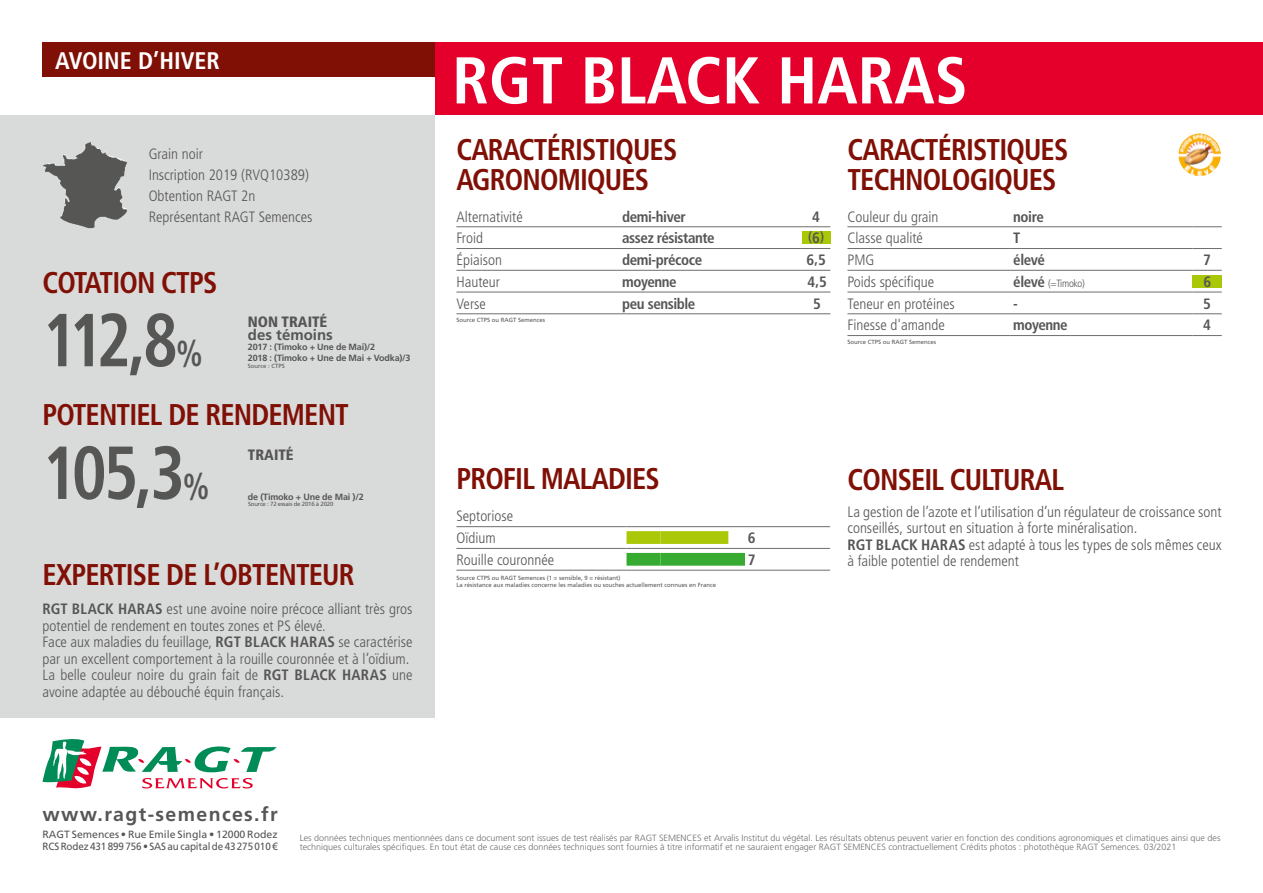
<style>
.page{position:relative;width:1263px;height:893px;background:#fff}
.page>*{position:absolute;margin:0;border:0;box-sizing:border-box;transform-origin:0 0}
.t1{font:700 condensed 75px "Frutiger LT Std";letter-spacing:-.095em;color:#565655;scale:.89 1}
.t2{font:700 condensed 66px "Frutiger LT Std";color:#fff}
.t3{font:700 condensed 30px/30px "Frutiger LT Std";letter-spacing:-.03em;color:#801005;scale:.95 1}
.t4{font:700 condensed 24px "Frutiger LT Std";color:#fff}
.t5{font:700 19.5px "Frutiger LT Std";letter-spacing:.07em;color:#565655}
.t6{font:300 condensed 15px/16.5px "Frutiger LT Std";color:#565655}
.t7{font:700 condensed 15px "Frutiger LT Std";letter-spacing:-.03em;color:#565655}
.t8{font:900 condensed 15px "Frutiger LT Std";color:#565655}
.t9{font:700 15px "Frutiger LT Std";color:#565655}
.t10{font:700 condensed 13.5px "Frutiger LT Std";color:#565655}
.t11{font:10.5px/12.6px "Frutiger LT Std";color:#565655}
.t12{font:300 condensed 10.5px "Frutiger LT Std";letter-spacing:-.03em;color:#565655}
.t13{font:300 9px/9px "Frutiger LT Std";color:#6e6e6e}
.t14{font:700 9px/10.5px "Frutiger LT Std";letter-spacing:-.02em;color:#565655}
.t15{font:6px/7.5px "Frutiger LT Std";color:#565655}
.t16{font:6px "Frutiger LT Std";letter-spacing:-.03em;color:#565655}
.s1{font-size:36px}
.s2{font-weight:700}
.s3{font-size:15px}
.s4{font-size:14.25px}
.s5{font-weight:700;font-size:15px}
</style>
<div class="page">
<svg style="left:43px;top:739px;width:233px;height:50px"></svg>
<div style="left:0;top:115px;width:435px;height:603px;background:#d9dada"></div>
<div style="left:43px;top:43px;width:392px;height:34px;background:#801005"></div>
<div style="left:435px;top:43px;width:828px;height:72px;background:#e4002b"></div>
<div style="left:802px;top:231px;width:28px;height:13px;background:#aac807"></div>
<hr style="left:456px;top:314px;width:162px;height:1px;background:#6e6e6e">
<hr style="left:618px;top:314px;width:184px;height:1px;background:#6e6e6e">
<svg style="left:802px;top:314px;width:28px;height:1px"></svg>
<hr style="left:456px;top:292px;width:162px;height:1px;background:#6e6e6e">
<hr style="left:618px;top:292px;width:184px;height:1px;background:#6e6e6e">
<svg style="left:802px;top:292px;width:28px;height:1px"></svg>
<hr style="left:456px;top:270px;width:162px;height:1px;background:#6e6e6e">
<hr style="left:618px;top:270px;width:184px;height:1px;background:#6e6e6e">
<svg style="left:802px;top:270px;width:28px;height:1px"></svg>
<hr style="left:456px;top:248px;width:162px;height:1px;background:#6e6e6e">
<hr style="left:618px;top:248px;width:184px;height:1px;background:#6e6e6e">
<svg style="left:802px;top:248px;width:28px;height:1px"></svg>
<hr style="left:456px;top:226px;width:162px;height:1px;background:#6e6e6e">
<hr style="left:618px;top:226px;width:184px;height:1px;background:#6e6e6e">
<svg style="left:802px;top:226px;width:28px;height:1px"></svg>
<hr style="left:456px;top:570px;width:170px;height:1px;background:#6e6e6e">
<hr style="left:626px;top:570px;width:204px;height:1px;background:#6e6e6e">
<hr style="left:456px;top:548px;width:170px;height:1px;background:#6e6e6e">
<hr style="left:626px;top:548px;width:204px;height:1px;background:#6e6e6e">
<hr style="left:456px;top:526px;width:170px;height:1px;background:#6e6e6e">
<hr style="left:626px;top:526px;width:204px;height:1px;background:#6e6e6e">
<svg style="left:626px;top:531px;width:103px;height:13px"></svg>
<svg style="left:626px;top:553px;width:119px;height:13px;background:#3dac38"></svg>
<img style="left:1178px;top:134px;width:43px;height:42px;border-radius:21px">
<div style="left:1193px;top:275px;width:29px;height:13px;background:#aac807"></div>
<hr style="left:847px;top:270px;width:162px;height:1px;background:#6e6e6e">
<hr style="left:1009px;top:270px;width:184px;height:1px;background:#6e6e6e">
<svg style="left:1193px;top:270px;width:29px;height:1px"></svg>
<hr style="left:847px;top:292px;width:162px;height:1px;background:#6e6e6e">
<hr style="left:1009px;top:292px;width:184px;height:1px;background:#6e6e6e">
<svg style="left:1193px;top:292px;width:29px;height:1px"></svg>
<hr style="left:847px;top:314px;width:162px;height:1px;background:#6e6e6e">
<hr style="left:1009px;top:314px;width:184px;height:1px;background:#6e6e6e">
<svg style="left:1193px;top:314px;width:29px;height:1px"></svg>
<hr style="left:847px;top:335px;width:162px;height:1px;background:#6e6e6e">
<hr style="left:1009px;top:335px;width:184px;height:1px;background:#6e6e6e">
<svg style="left:1193px;top:335px;width:29px;height:1px"></svg>
<hr style="left:847px;top:226px;width:162px;height:1px;background:#6e6e6e">
<hr style="left:1009px;top:226px;width:184px;height:1px;background:#6e6e6e">
<svg style="left:1193px;top:226px;width:29px;height:1px"></svg>
<hr style="left:847px;top:248px;width:162px;height:1px;background:#6e6e6e">
<hr style="left:1009px;top:248px;width:184px;height:1px;background:#6e6e6e">
<svg style="left:1193px;top:248px;width:29px;height:1px"></svg>
<img style="left:43px;top:142px;width:85px;height:86px">
<h3 class="t4" style="left:55px;top:46px;width:166px">AVOINE D’HIVER</h3>
<h2 class="t2" style="left:452px;top:41px;width:517px">RGT BLACK HARAS</h2>
<p class="t6" style="left:149px;top:143px;width:165px;line-height:21px">Grain noir<br>Inscription 2019 (RVQ10389)<br>Obtention RAGT 2n<br>Représentant RAGT Semences</p>
<h3 class="t3" style="left:43px;top:267px;width:185px">COTATION CTPS</h3>
<h1 class="t1" style="left:43px;top:296px;width:182px">112,8<span class="s1">%</span></h1>
<p class="t8" style="left:248px;top:313px;width:81px">NON TRAITÉ</p>
<p class="t9" style="left:248px;top:326px;width:87px">des témoins</p>
<p class="t14" style="left:248px;top:342px;width:164px">2017 : (Timoko + Une de Mai)/2<br>2018 : (Timoko + Une de Mai + Vodka)/3</p>
<p class="t15" style="left:248px;top:362px;width:39px">Source : CTPS</p>
<h3 class="t3" style="left:43px;top:400px;width:324px">POTENTIEL DE RENDEMENT</h3>
<h1 class="t1" style="left:43px;top:428px;width:189px">105,3<span class="s1">%</span></h1>
<p class="t8" style="left:248px;top:445px;width:47px">TRAITÉ</p>
<p class="t14" style="left:248px;top:491px;width:117px">de (Timoko + Une de Mai )/2</p>
<p class="t16" style="left:248px;top:501px;width:87px">Source : 72 essais de 2016 à 2020</p>
<h3 class="t3" style="left:43px;top:560px;width:330px">EXPERTISE DE L’OBTENTEUR</h3>
<p class="t6" style="left:43px;top:601px;width:371px"><span class="s2">RGT BLACK HARAS</span> est une avoine noire précoce alliant très gros potentiel de rendement en toutes zones et PS élevé.<br>Face aux maladies du feuillage, <span class="s2">RGT BLACK HARAS</span> se caractérise par un excellent comportement à la rouille couronnée et à l’oïdium.<br>La belle couleur noire du grain fait de <span class="s2">RGT BLACK HARAS</span> une avoine adaptée au débouché équin français.</p>
<h3 class="t3" style="left:456px;top:134px;width:234px">CARACTÉRISTIQUES<br>AGRONOMIQUES</h3>
<p class="t6" style="left:456px;top:208px;width:68px">Alternativité</p>
<p class="t7" style="left:622px;top:207px;width:65px">demi-hiver</p>
<p class="t7" style="left:812px;top:207px;width:9px">4</p>
<p class="t6" style="left:456px;top:230px;width:28px">Froid</p>
<p class="t7" style="left:622px;top:229px;width:94px">assez résistante</p>
<p class="t10" style="left:808px;top:229px;width:17px">(<span class="s3">6</span>)</p>
<p class="t6" style="left:456px;top:252px;width:47px">Épiaison</p>
<p class="t7" style="left:622px;top:251px;width:81px">demi-précoce</p>
<p class="t7" style="left:806px;top:251px;width:21px">6<span class="s4">,</span>5</p>
<p class="t6" style="left:456px;top:274px;width:45px">Hauteur</p>
<p class="t7" style="left:622px;top:273px;width:56px">moyenne</p>
<p class="t7" style="left:807px;top:273px;width:21px">4,5</p>
<p class="t6" style="left:456px;top:295px;width:31px">Verse</p>
<p class="t7" style="left:622px;top:294px;width:75px">peu sensible</p>
<p class="t7" style="left:813px;top:294px;width:9px">5</p>
<p class="t15" style="left:456px;top:316px;width:90px">Source CTPS ou RAGT Semences</p>
<h3 class="t3" style="left:847px;top:134px;width:234px">CARACTÉRISTIQUES<br>TECHNOLOGIQUES</h3>
<p class="t6" style="left:847px;top:208px;width:93px">Couleur du grain</p>
<p class="t7" style="left:1013px;top:207px;width:32px">noire</p>
<p class="t6" style="left:847px;top:230px;width:77px">Classe qualité</p>
<p class="t7" style="left:1013px;top:229px;width:9px">T</p>
<p class="t6" style="left:847px;top:252px;width:28px">PMG</p>
<p class="t7" style="left:1013px;top:251px;width:33px">élevé</p>
<p class="t7" style="left:1203px;top:251px;width:9px">7</p>
<p class="t6" style="left:847px;top:274px;width:88px">Poids spécifique</p>
<p class="t12" style="left:1013px;top:277px;width:73px"><span class="s5">élevé</span> (=Timoko)</p>
<p class="t7" style="left:1203px;top:273px;width:9px">6</p>
<p class="t6" style="left:847px;top:295px;width:109px">Teneur en protéines</p>
<p class="t7" style="left:1013px;top:294px;width:6px">-</p>
<p class="t7" style="left:1203px;top:294px;width:9px">5</p>
<p class="t6" style="left:847px;top:317px;width:99px">Finesse d'amande</p>
<p class="t7" style="left:1013px;top:316px;width:56px">moyenne</p>
<p class="t7" style="left:1203px;top:316px;width:9px">4</p>
<p class="t15" style="left:847px;top:338px;width:90px">Source CTPS ou RAGT Semences</p>
<h3 class="t3" style="left:456px;top:464px;width:216px">PROFIL MALADIES</h3>
<p class="t6" style="left:456px;top:506px;width:58px;line-height:21.8px">Septoriose<br>Oïdium</p>
<p class="t7" style="left:748px;top:529px;width:9px">6</p>
<p class="t6" style="left:456px;top:552px;width:99px">Rouille couronnée</p>
<p class="t7" style="left:748px;top:551px;width:9px">7</p>
<p class="t15" style="left:456px;top:574px;width:261px">Source CTPS ou RAGT Semences (1 = sensible, 9 = résistant)<br>La résistance aux maladies concerne les maladies ou souches actuellement connues en France</p>
<h3 class="t3" style="left:847px;top:464px;width:229px">CONSEIL CULTURAL</h3>
<p class="t6" style="left:847px;top:504px;width:376px">La gestion de l’azote et l’utilisation d’un régulateur de croissance sont conseillés, surtout en situation à forte minéralisation.<br><span class="s2">RGT BLACK HARAS</span> est adapté à tous les types de sols mêmes ceux à faible potentiel de rendement</p>
<h3 class="t5" style="left:43px;top:803px;width:237px">www.ragt-semences.fr</h3>
<p class="t11" style="left:43px;top:828px;width:237px">RAGT Semences • Rue Emile Singla • 12000 Rodez<br>RCS Rodez 431 899 756 • SAS au capital de 43 275 010 €</p>
<p class="t13" style="left:300px;top:834px;width:922px">Les données techniques mentionnées dans ce document sont issues de test réalisés par RAGT SEMENCES et Arvalis Institut du végétal. Les résultats obtenus peuvent varier en fonction des conditions agronomiques et climatiques ainsi que des techniques culturales spécifiques. En tout état de cause ces données techniques sont fournies à titre informatif et ne sauraient engager RAGT SEMENCES contractuellement Crédits photos : photothèque RAGT Semences. 03/2021</p>
</div>
